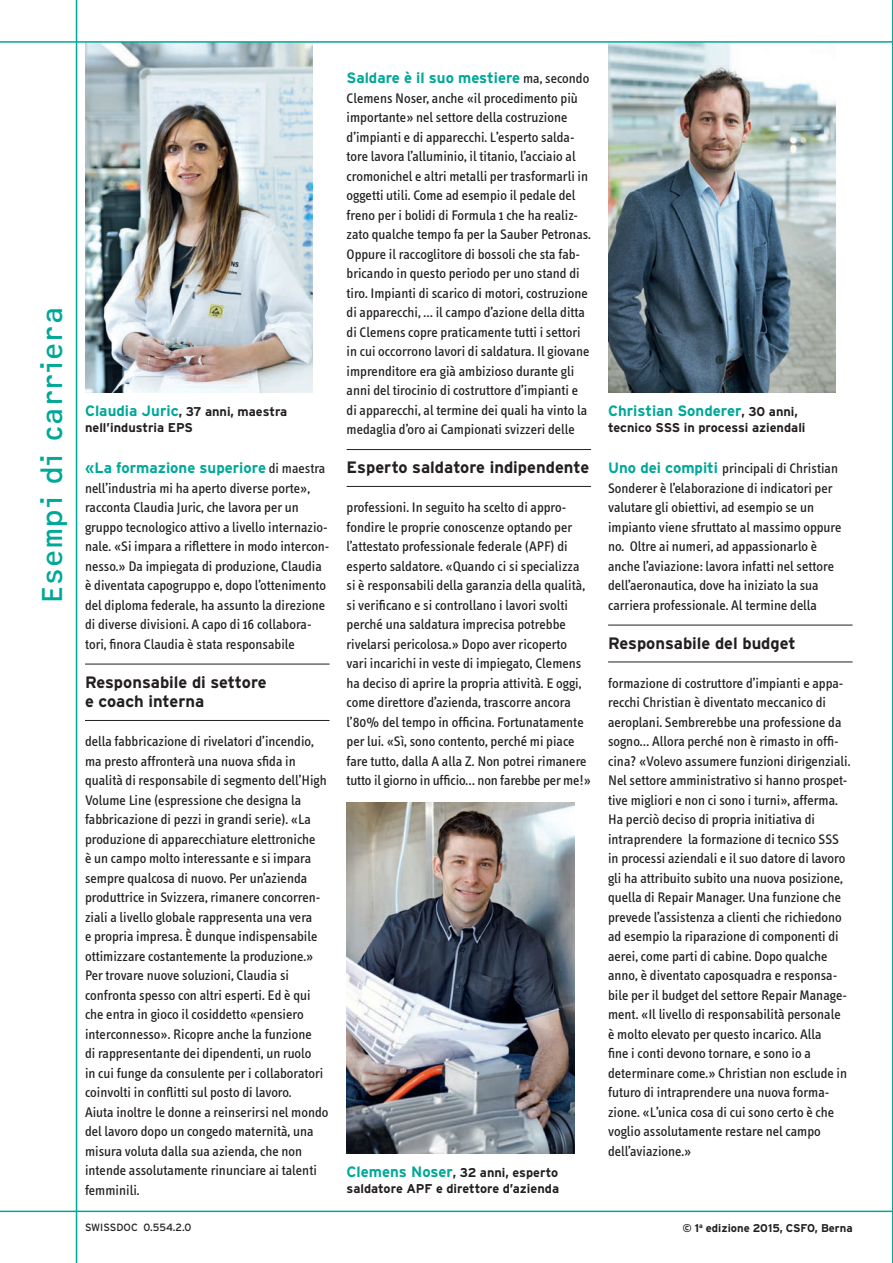
<style>
.page{position:relative;width:893px;height:1263px;background:#fff}
.page>*{position:absolute;margin:0;border:0;box-sizing:border-box;transform-origin:0 0}
.t1{font:30px "OCRF";color:#00a898}
.t2{font:700 16.5px/19.5px "Interstate";color:#231f20}
.t3{font:700 15px "Interstate";color:#00a898}
.t4{font:14.25px/19.5px "Info Text";color:#231f20}
.t5{font:700 12.75px/16.5px "Interstate";color:#231f20}
.t6{font:700 11.25px "Interstate";color:#231f20}
.t7{font:10.5px "Interstate";color:#231f20}
.s1{font-family:"Info Text";font-weight:400;font-size:14.25px;color:#231f20}
.s2{font-size:15px;color:#00a898}
.s3{font-size:12.75px;color:#231f20}
.s4{font-family:"Interstate";font-weight:700;font-size:15px;color:#00a898}
</style>
<div class="page">
<img style="left:347px;top:802px;width:227px;height:351px">
<img style="left:85px;top:43px;width:228px;height:350px">
<hr style="left:76px;top:0;width:1px;height:1263px;background:#00a898">
<img style="left:608px;top:43px;width:228px;height:350px">
<hr style="left:85px;top:664px;width:245px;height:1px;background:#231f20">
<hr style="left:85px;top:720px;width:245px;height:1px;background:#231f20">
<hr style="left:608px;top:625px;width:245px;height:1px;background:#231f20">
<hr style="left:608px;top:662px;width:245px;height:1px;background:#231f20">
<svg style="left:892px;top:977px;width:1px;height:41px"></svg>
<hr style="left:347px;top:449px;width:244px;height:1px;background:#231f20">
<hr style="left:347px;top:486px;width:244px;height:1px;background:#231f20">
<hr style="left:0;top:1210px;width:893px;height:2px;background:#00a898">
<hr style="left:0;top:41px;width:893px;height:2px;background:#00a898">
<h1 class="t1" style="left:34px;top:604px;width:300px;rotate:-90deg">Esempi di carriera</h1>
<p class="t3" style="left:347px;top:70px;width:244px">Saldare è il suo mestiere <span class="s1">ma, secondo</span></p>
<p class="t4" style="left:347px;top:88px;width:246px">Clemens Noser, anche «il procedimento più importante» nel settore della costruzione d’impianti e di apparecchi. L’esperto salda&shy;tore lavora l’alluminio, il titanio, l’acciaio al cromonichel e altri metalli per trasformarli in oggetti utili. Come ad esempio il pedale del freno per i bolidi di Formula 1 che ha realiz&shy;zato qualche tempo fa per la Sauber Petronas.<br>Oppure il raccoglitore di bossoli che sta fab&shy;bricando in questo periodo per uno stand di tiro. Impianti di scarico di motori, costruzione di apparecchi, … il campo d’azione della ditta di Clemens copre praticamente tutti i settori in cui occorrono lavori di saldatura. Il giovane imprenditore era già ambizioso durante gli anni del tirocinio di costruttore d’impianti e di apparecchi, al termine dei quali ha vinto la medaglia d’oro ai Campionati svizzeri delle</p>
<p class="t2" style="left:347px;top:458px;width:244px">Esperto saldatore indipendente</p>
<p class="t4" style="left:347px;top:498px;width:246px">professioni. In seguito ha scelto di appro&shy;fondire le proprie conoscenze optando per l’attestato professionale federale (APF) di esperto saldatore. «Quando ci si specializza si è responsabili della garanzia della qualità, si verificano e si controllano i lavori svolti perché una saldatura imprecisa potrebbe rivelarsi pericolosa.» Dopo aver ricoperto vari incarichi in veste di impiegato, Clemens ha deciso di aprire la propria attività. E oggi, come direttore d’azienda, trascorre ancora l’80% del tempo in officina. Fortunatamente per lui. «Sì, sono contento, perché mi piace fare tutto, dalla A alla Z. Non potrei rimanere tutto il giorno in ufficio… non farebbe per me!»</p>
<p class="t5" style="left:85px;top:403px;width:204px"><span class="s2">Claudia Juric</span>, 37 anni, maestra nell’industria EPS</p>
<p class="t3" style="left:608px;top:402px;width:191px">Christian Sonderer<span class="s3">, 30 anni,</span></p>
<p class="t5" style="left:608px;top:420px;width:199px">tecnico SSS in processi aziendali</p>
<p class="t4" style="left:608px;top:459px;width:235px"><span class="s4">Uno dei compiti</span> principali di Christian Sonderer è l’elaborazione di indicatori per valutare gli obiettivi, ad esempio se un impianto viene sfruttato al massimo oppure no. Oltre ai numeri, ad appassionarlo è anche l’aviazione: lavora infatti nel settore dell’aeronautica, dove ha iniziato la sua carriera professionale. Al termine della</p>
<p class="t2" style="left:608px;top:633px;width:189px">Responsabile del budget</p>
<p class="t4" style="left:608px;top:673px;width:244px">formazione di costruttore d’impianti e appa&shy;recchi Christian è diventato meccanico di aeroplani. Sembrerebbe una professione da sogno… Allora perché non è rimasto in offi&shy;cina? «Volevo assumere funzioni dirigenziali.<br>Nel settore amministrativo si hanno prospet&shy;tive migliori e non ci sono i turni», afferma.<br>Ha perciò deciso di propria initiativa di intraprendere la formazione di tecnico SSS in processi aziendali e il suo datore di lavoro gli ha attribuito subito una nuova posizione, quella di Repair Manager. Una funzione che prevede l’assistenza a clienti che richiedono ad esempio la riparazione di componenti di aerei, come parti di cabine. Dopo qualche anno, è diventato caposquadra e responsa&shy;bile per il budget del settore Repair Manage&shy;ment. «Il livello di responsabilità personale è molto elevato per questo incarico. Alla<br>fine i conti devono tornare, e sono io a determinare come.» Christian non esclude in futuro di intraprendere una nuova forma&shy;zione. «L’unica cosa di cui sono certo è che voglio assolutamente restare nel campo dell’aviazione.»</p>
<p class="t3" style="left:85px;top:460px;width:242px">«La formazione superiore <span class="s1">di maestra</span></p>
<p class="t4" style="left:85px;top:478px;width:246px">nell’industria mi ha aperto diverse porte», racconta Claudia Juric, che lavora per un gruppo tecnologico attivo a livello internazio&shy;nale. «Si impara a riflettere in modo intercon&shy;nesso.» Da impiegata di produzione, Claudia è diventata capogruppo e, dopo l’ottenimento del diploma federale, ha assunto la direzione di diverse divisioni. A capo di 16 collabora&shy;tori, finora Claudia è stata responsabile</p>
<p class="t2" style="left:85px;top:672px;width:183px">Responsabile di settore e coach interna</p>
<p class="t4" style="left:85px;top:732px;width:245px">della fabbricazione di rivelatori d’incendio, ma presto affronterà una nuova sfida in qualità di responsabile di segmento dell’High Volume Line (espressione che designa la fabbricazione di pezzi in grandi serie). «La produzione di apparecchiature elettroniche<br>è un campo molto interessante e si impara sempre qualcosa di nuovo. Per un’azienda produttrice in Svizzera, rimanere concorren&shy;ziali a livello globale rappresenta una vera<br>e propria impresa. È dunque indispensabile ottimizzare costantemente la produzione.» Per trovare nuove soluzioni, Claudia si confronta spesso con altri esperti. Ed è qui che entra in gioco il cosiddetto «pensiero interconnesso». Ricopre anche la funzione<br>di rappresentante dei dipendenti, un ruolo<br>in cui funge da consulente per i collaboratori coinvolti in conflitti sul posto di lavoro.<br>Aiuta inoltre le donne a reinserirsi nel mondo del lavoro dopo un congedo maternità, una misura voluta dalla sua azienda, che non intende assolutamente rinunciare ai talenti femminili.</p>
<p class="t5" style="left:347px;top:1164px;width:214px"><span class="s2">Clemens Noser</span>, 32 anni, esperto saldatore APF e direttore d’azienda</p>
<p class="t7" style="left:85px;top:1222px;width:108px">SWISSDOC 0.554.2.0</p>
<p class="t6" style="left:682px;top:1222px;width:172px">© 1<sup>a</sup> edizione 2015, CSFO, Berna</p>
</div>
